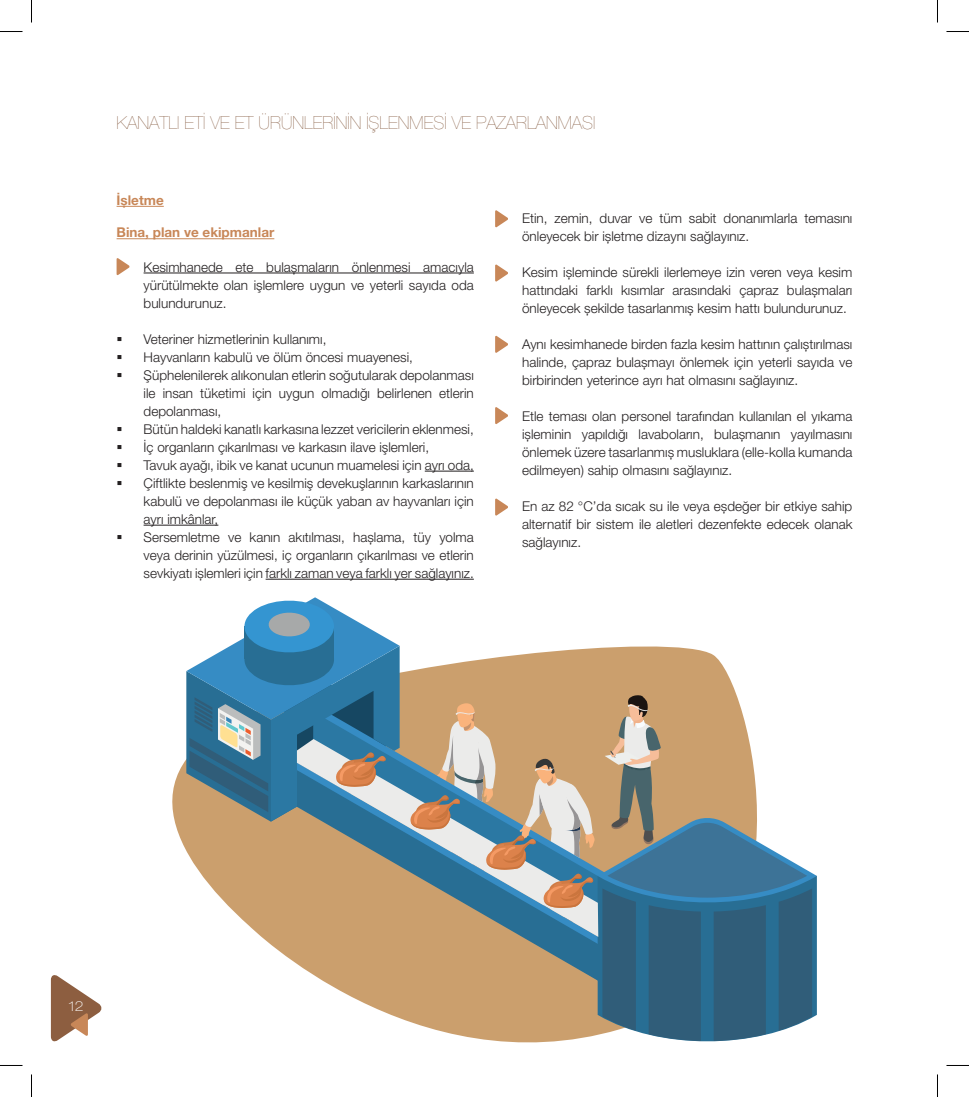
<style>
.page{position:relative;width:969px;height:1097px;background:#fff}
.page>*{position:absolute;margin:0;border:0;box-sizing:border-box;transform-origin:0 0}
.List_Paragraph{font:200 18px "Helvetica Neue LT Pro";color:#7a4d30}
.t1{font:300 13.5px/18px "Helvetica Neue LT Pro";color:#231f20;text-align:justify}
.t2{font:700 13.5px "Helvetica Neue LT Pro";color:#c88758}
.t3{font:100 expanded 13.5px "Helvetica Neue LT Pro";color:#fff}
</style>
<div class="page">
<svg style="left:51px;top:975px;width:51px;height:67px"></svg>
<hr style="left:117px;top:206px;width:47px;height:1px;background:#c88758">
<hr style="left:117px;top:238px;width:157px;height:1px;background:#c88758">
<hr style="left:144px;top:272px;width:330px;height:1px;background:#231f20">
<hr style="left:425px;top:470px;width:49px;height:1px;background:#231f20">
<hr style="left:144px;top:524px;width:74px;height:1px;background:#231f20">
<hr style="left:266px;top:578px;width:208px;height:1px;background:#231f20">
<svg style="left:186px;top:597px;width:631px;height:446px"></svg>
<svg style="left:0;top:31px;width:22px;height:1px"></svg>
<svg style="left:946px;top:31px;width:23px;height:1px"></svg>
<svg style="left:31px;top:0;width:1px;height:23px"></svg>
<svg style="left:31px;top:1074px;width:1px;height:22px"></svg>
<svg style="left:937px;top:0;width:1px;height:23px"></svg>
<svg style="left:937px;top:1074px;width:1px;height:22px"></svg>
<svg style="left:117px;top:258px;width:13px;height:17px"></svg>
<svg style="left:495px;top:210px;width:13px;height:18px"></svg>
<svg style="left:495px;top:264px;width:13px;height:18px"></svg>
<svg style="left:495px;top:335px;width:13px;height:18px"></svg>
<svg style="left:495px;top:407px;width:13px;height:17px"></svg>
<svg style="left:495px;top:498px;width:13px;height:18px"></svg>
<p class="List_Paragraph" style="left:117px;top:113px;width:480px">KANATLI ETİ VE ET ÜRÜNLERİNİN İŞLENMESİ VE PAZARLANMASI</p>
<p class="t2" style="left:117px;top:192px;width:49px">İşletme</p>
<p class="t2" style="left:117px;top:224px;width:159px">Bina, plan ve ekipmanlar</p>
<p class="t1" style="left:144px;top:257px;width:332px;text-indent:-27px">➢ Kesimhanede ete bulaşmaların önlenmesi amacıyla yürütülmekte olan işlemlere uygun ve yeterli sayıda oda bulundurunuz.</p>
<p class="t1" style="left:117px;top:329px;width:211px">▪ Veteriner hizmetlerinin kullanımı,</p>
<p class="t1" style="left:117px;top:347px;width:298px">▪ Hayvanların kabulü ve ölüm öncesi muayenesi,</p>
<p class="t1" style="left:144px;top:365px;width:332px;text-indent:-27px">▪ Şüphelenilerek alıkonulan etlerin soğutularak depolanması ile insan tüketimi için uygun olmadığı belirlenen etlerin depolanması,</p>
<p class="t1" style="left:117px;top:419px;width:359px">▪ Bütün haldeki kanatlı karkasına lezzet vericilerin eklenmesi,</p>
<p class="t1" style="left:117px;top:437px;width:314px">▪ İç organların çıkarılması ve karkasın ilave işlemleri,</p>
<p class="t1" style="left:117px;top:455px;width:359px">▪ Tavuk ayağı, ibik ve kanat ucunun muamelesi için ayrı oda,</p>
<p class="t1" style="left:144px;top:473px;width:332px;text-indent:-27px">▪ Çiftlikte beslenmiş ve kesilmiş devekuşlarının karkaslarının kabulü ve depolanması ile küçük yaban av hayvanları için ayrı imkânlar,</p>
<p class="t1" style="left:144px;top:527px;width:332px;text-indent:-27px">▪ Sersemletme ve kanın akıtılması, haşlama, tüy yolma veya derinin yüzülmesi, iç organların çıkarılması ve etlerin sevkiyatı işlemleri için farklı zaman veya farklı yer sağlayınız.</p>
<p class="t1" style="left:522px;top:209px;width:332px;text-indent:-27px">➢ Etin, zemin, duvar ve tüm sabit donanımlarla temasını önleyecek bir işletme dizaynı sağlayınız.</p>
<p class="t1" style="left:522px;top:263px;width:332px;text-indent:-27px">➢ Kesim işleminde sürekli ilerlemeye izin veren veya kesim hattındaki farklı kısımlar arasındaki çapraz bulaşmaları önleyecek şekilde tasarlanmış kesim hattı bulundurunuz.</p>
<p class="t1" style="left:522px;top:335px;width:332px;text-indent:-27px">➢ Aynı kesimhanede birden fazla kesim hattının çalıştırılması halinde, çapraz bulaşmayı önlemek için yeterli sayıda ve birbirinden yeterince ayrı hat olmasını sağlayınız.</p>
<p class="t1" style="left:522px;top:407px;width:332px;text-indent:-27px">➢ Etle teması olan personel tarafından kullanılan el yıkama işleminin yapıldığı lavaboların, bulaşmanın yayılmasını önlemek üzere tasarlanmış musluklara (elle-kolla kumanda edilmeyen) sahip olmasını sağlayınız.</p>
<p class="t1" style="left:522px;top:497px;width:332px;text-indent:-27px">➢ En az 82 °C’da sıcak su ile veya eşdeğer bir etkiye sahip alternatif bir sistem ile aletleri dezenfekte edecek olanak sağlayınız.</p>
<p class="t3" style="left:69px;top:998px;width:16px">12</p>
</div>
